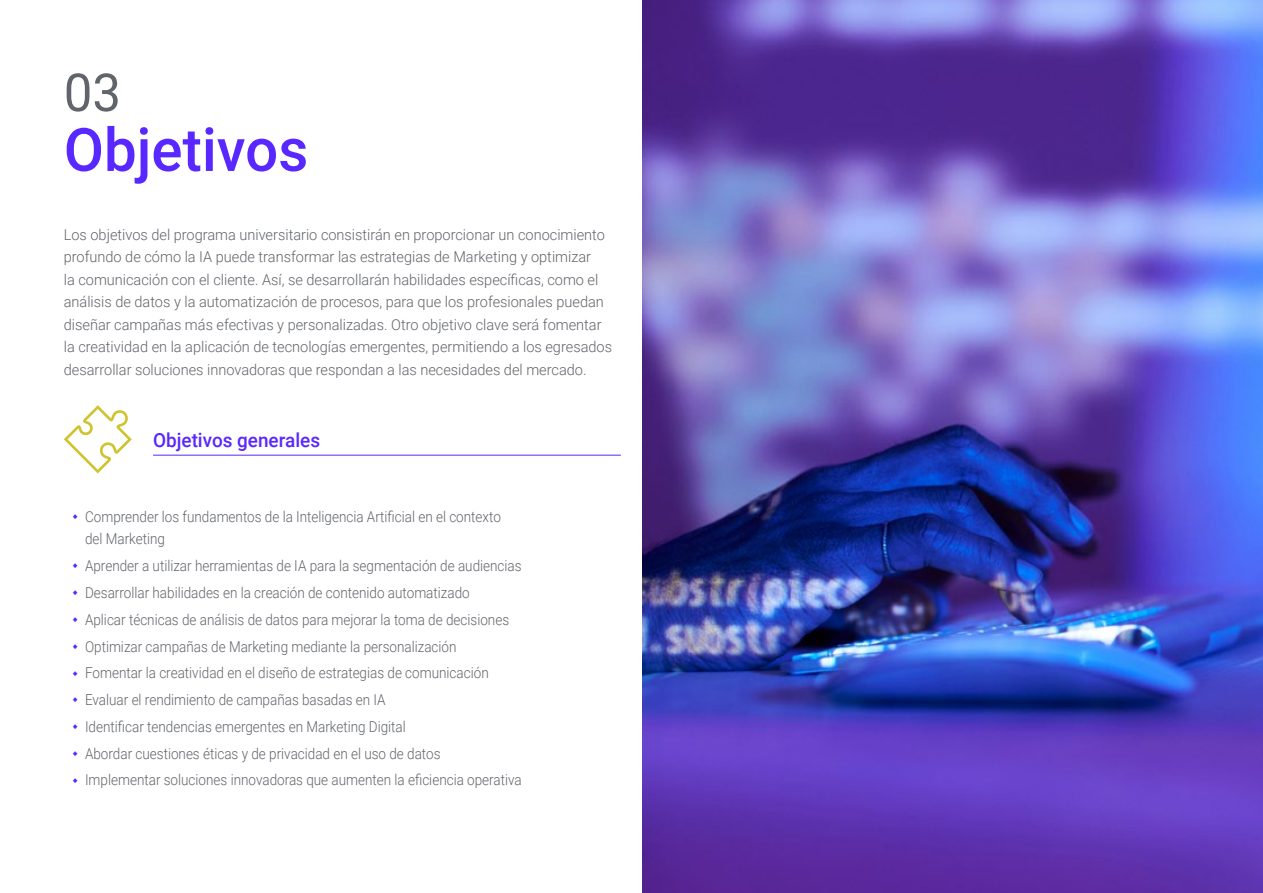
<style>
.page{position:relative;width:1263px;height:893px;background:#fff}
.page>*{position:absolute;margin:0;border:0;box-sizing:border-box;transform-origin:0 0}
.t1{font:500 60px "Roboto";color:#5927ff}
.t2{font:52.5px "Roboto";color:#61646a}
.t3{font:500 19.5px "Roboto";color:#5927ff}
.t4{font:300 15px/26.7px "Roboto";color:#61646a;scale:.9 1}
.t5{font:300 15px/22.5px "Roboto";color:#61646a}
</style>
<div class="page">
<img style="left:642px;top:0;width:621px;height:893px">
<hr style="left:153px;top:455px;width:468px;height:1px;background:#5927ff">
<svg style="left:64px;top:405px;width:68px;height:68px"></svg>
<h2 class="t2" style="left:64px;top:56px;width:59px">03</h2>
<h1 class="t1" style="left:64px;top:108px;width:246px">Objetivos</h1>
<p class="t5" style="left:64px;top:222px;width:550px">Los objetivos del programa universitario consistirán en proporcionar un conocimiento profundo de cómo la IA puede transformar las estrategias de Marketing y optimizar<br>la comunicación con el cliente. Así, se desarrollarán habilidades específicas, como el análisis de datos y la automatización de procesos, para que los profesionales puedan diseñar campañas más efectivas y personalizadas. Otro objetivo clave será fomentar la creatividad en la aplicación de tecnologías emergentes, permitiendo a los egresados desarrollar soluciones innovadoras que respondan a las necesidades del mercado.</p>
<h3 class="t3" style="left:153px;top:426px;width:169px">Objetivos generales</h3>
<p class="t4" style="left:85px;top:505px;width:464px;line-height:22.5px">Comprender los fundamentos de la Inteligencia Artificial en el contexto del Marketing</p>
<p class="t4" style="left:85px;top:552px;width:487px">Aprender a utilizar herramientas de IA para la segmentación de audiencias Desarrollar habilidades en la creación de contenido automatizado<br>Aplicar técnicas de análisis de datos para mejorar la toma de decisiones Optimizar campañas de Marketing mediante la personalización<br>Fomentar la creatividad en el diseño de estrategias de comunicación Evaluar el rendimiento de campañas basadas en IA<br>Identificar tendencias emergentes en Marketing Digital<br>Abordar cuestiones éticas y de privacidad en el uso de datos<br>Implementar soluciones innovadoras que aumenten la eficiencia operativa</p>
</div>
